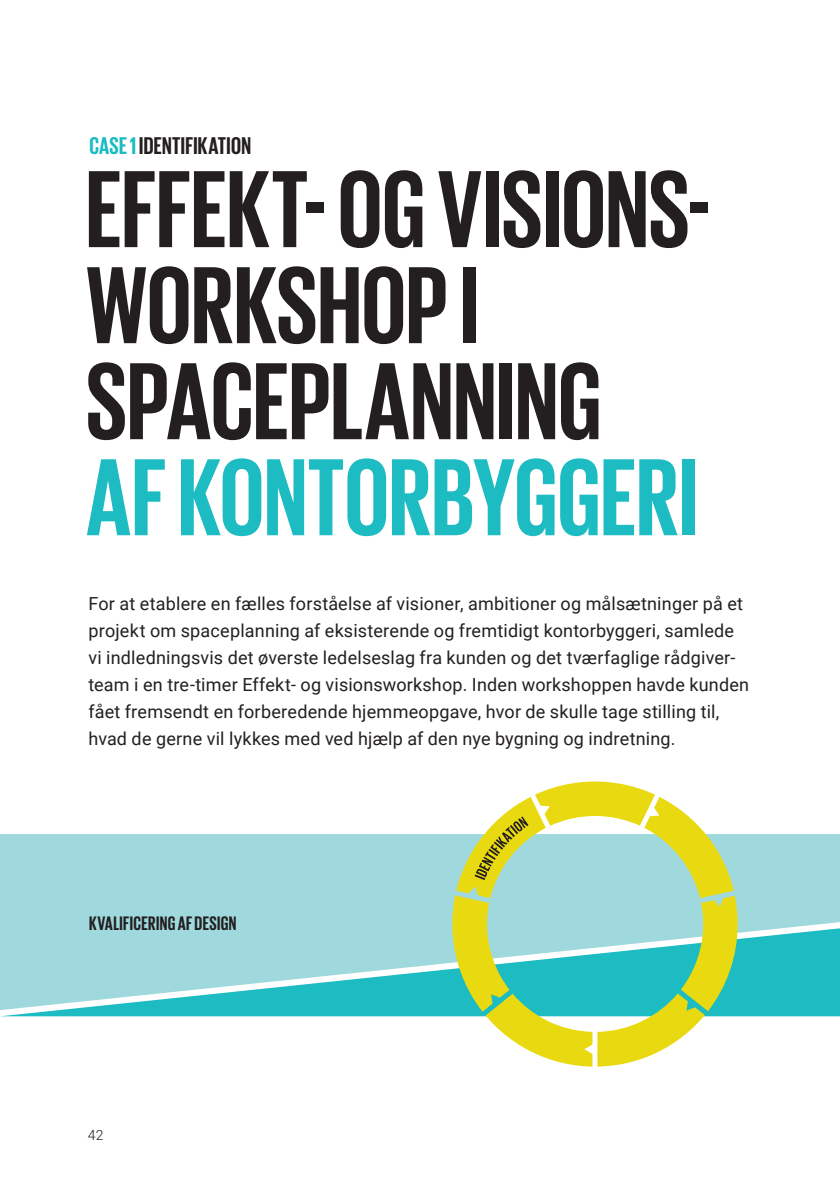
<style>
.page{position:relative;width:840px;height:1191px;background:#fff}
.page>*{position:absolute;margin:0;border:0;box-sizing:border-box;transform-origin:0 0}
.t1{font:700 112px/96px "Giorgio Sans";color:#231f20}
.t2{font:700 112px "Giorgio Sans";color:#1cbcc2}
.t3{font:700 24.8px "Giorgio Sans";letter-spacing:.01em;color:#231f20}
.t4{font:700 20px "Giorgio Sans";letter-spacing:.02em;color:#231f20}
.BRØD{font:18px/27px "Roboto";letter-spacing:.01em;color:#231f20}
.t5{font:300 14px "Roboto";color:#231f20}
.s1{color:#1cbcc2}
</style>
<div class="page">
<div style="left:0;top:834px;width:839px;height:94px;background:#9fd9de"></div>
<svg style="left:0;top:928px;width:839px;height:88px;fill:#9fd9de"></svg>
<svg style="left:452px;top:781px;width:285px;height:285px"></svg>
<svg style="left:474px;top:816px;width:54px;height:64px"></svg>
<p class="t3" style="left:89px;top:133px;width:163px"><span class="s1">CASE 1</span> IDENTIFIKATION</p>
<h1 class="t1" style="left:86px;top:158px;width:625px">EFFEKT- OG VISIONS-<br>WORKSHOP I<br>SPACEPLANNING</h1>
<h1 class="t2" style="left:86px;top:441px;width:612px">AF KONTORBYGGERI</h1>
<p class="BRØD" style="left:88px;top:589px;width:662px">For at etablere en fælles forståelse af visioner, ambitioner og målsætninger på et projekt om spaceplanning af eksisterende og fremtidigt kontorbyggeri, samlede vi indledningsvis det øverste ledelseslag fra kunden og det tværfaglige rådgiver&shy;team i en tre-timer Effekt- og visionsworkshop. Inden workshoppen havde kunden fået fremsendt en forberedende hjemmeopgave, hvor de skulle tage stilling til, hvad de gerne vil lykkes med ved hjælp af den nye bygning og indretning.</p>
<p class="t4" style="left:89px;top:913px;width:149px">KVALIFICERING AF DESIGN</p>
<p class="t5" style="left:88px;top:1124px;width:17px">42</p>
</div>
